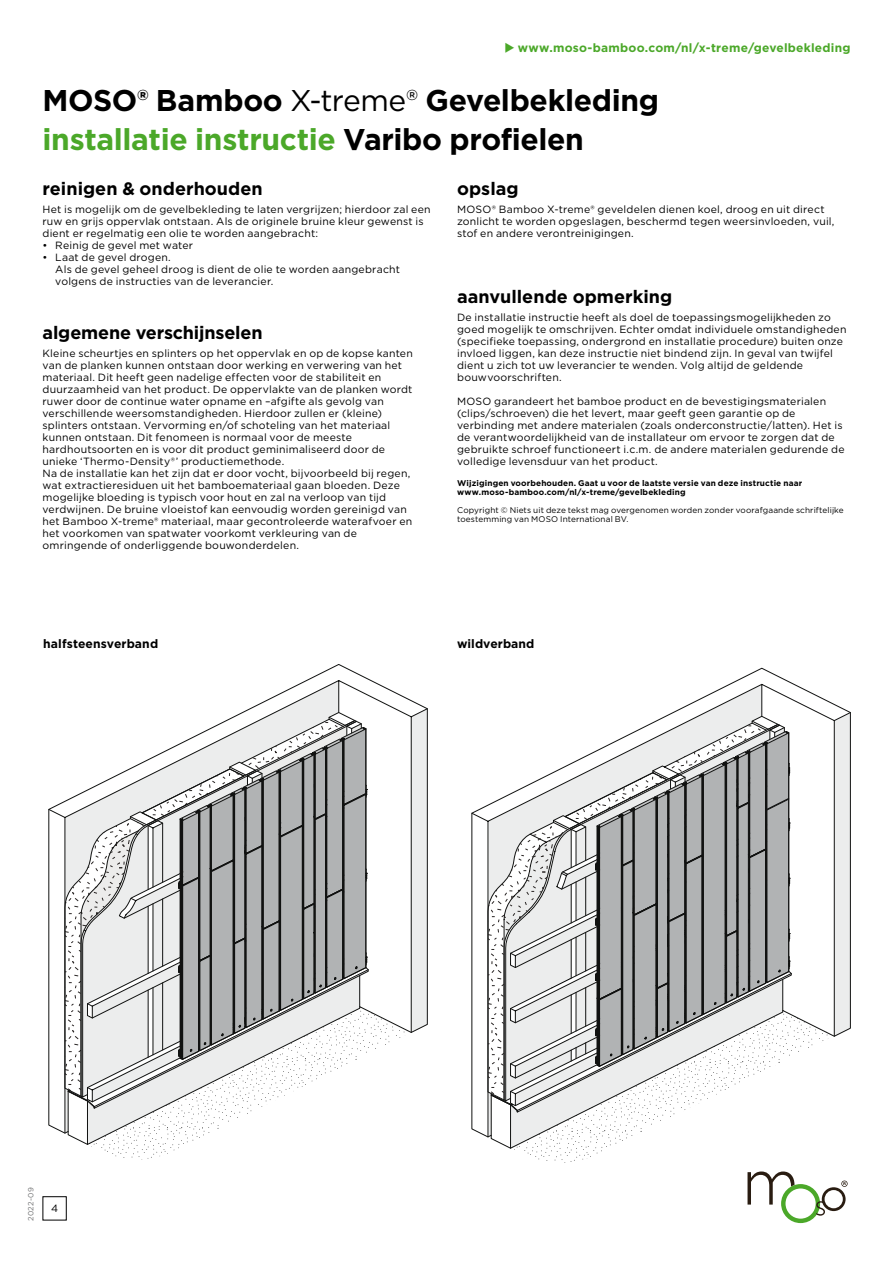
<style>
.page{position:relative;width:893px;height:1263px;background:#fff}
.page>*{position:absolute;margin:0;border:0;box-sizing:border-box;transform-origin:0 0}
.t1{font:700 30px/39px "Gotham";letter-spacing:-.01em;color:#000}
.t2{font:700 18px "Gotham";color:#000}
.t3{font:700 12.15px "Gotham";letter-spacing:.005em;color:#000}
.t4{font:700 12px "Gotham";letter-spacing:.02em;color:#4ba829}
.t5{font:10.5px/12px "Gotham";letter-spacing:.02em;color:#000}
.t6{font:700 8.25px/9px "Gotham";letter-spacing:.015em;color:#000}
.t7{font:8.25px/9px "Gotham";letter-spacing:.015em;color:#000}
.t8{font:7.5px "Gotham";letter-spacing:.03em;color:#707172}
.s1{font-weight:400}
.s2{color:#4ba829}
</style>
<div class="page">
<svg style="left:471px;top:667px;width:380px;height:470px"></svg>
<svg style="left:511px;top:1010px;width:323px;height:153px"></svg>
<svg style="left:487px;top:715px;width:305px;height:433px"></svg>
<svg style="left:48px;top:664px;width:380px;height:470px"></svg>
<svg style="left:91px;top:1007px;width:320px;height:153px"></svg>
<svg style="left:64px;top:712px;width:305px;height:433px"></svg>
<div style="left:43px;top:1196px;width:24px;height:24px;border:1px solid #000"></div>
<svg style="left:747px;top:1171px;width:101px;height:52px"></svg>
<p class="t4" style="left:504px;top:40px;width:348px">◆ www.moso-bamboo.com/nl/x-treme/gevelbekleding</p>
<h1 class="t1" style="left:43px;top:81px;width:618px">MOSO® Bamboo <span class="s1">X-treme®</span> Gevelbekleding <span class="s2">installatie instructie</span> Varibo profielen</h1>
<h2 class="t2" style="left:43px;top:177px;width:222px">reinigen &amp; onderhouden</h2>
<p class="t5" style="left:43px;top:203px;width:390px">Het is mogelijk om de gevelbekleding te laten vergrijzen; hierdoor zal een ruw en grijs oppervlak ontstaan. Als de originele bruine kleur gewenst is dient er regelmatig een olie te worden aangebracht:</p>
<p class="t5" style="left:43px;top:239px;width:152px">• Reinig de gevel met water</p>
<p class="t5" style="left:55px;top:251px;width:346px;text-indent:-13px">• Laat de gevel drogen.<br>Als de gevel geheel droog is dient de olie te worden aangebracht volgens de instructies van de leverancier.</p>
<h2 class="t2" style="left:43px;top:321px;width:222px">algemene verschijnselen</h2>
<p class="t5" style="left:43px;top:347px;width:372px">Kleine scheurtjes en splinters op het oppervlak en op de kopse kanten van de planken kunnen ontstaan door werking en verwering van het materiaal. Dit heeft geen nadelige effecten voor de stabiliteit en duurzaamheid van het product. De oppervlakte van de planken wordt ruwer door de continue water opname en –afgifte als gevolg van verschillende weersomstandigheden. Hierdoor zullen er (kleine) splinters ontstaan. Vervorming en/of schoteling van het materiaal kunnen ontstaan. Dit fenomeen is normaal voor de meeste hardhoutsoorten en is voor dit product geminimaliseerd door de unieke ‘Thermo-Density®’ productiemethode.<br>Na de installatie kan het zijn dat er door vocht, bijvoorbeeld bij regen, wat extractieresiduen uit het bamboemateriaal gaan bloeden. Deze mogelijke bloeding is typisch voor hout en zal na verloop van tijd verdwijnen. De bruine vloeistof kan eenvoudig worden gereinigd van het Bamboo X-treme® materiaal, maar gecontroleerde waterafvoer en het voorkomen van spatwater voorkomt verkleuring van de omringende of onderliggende bouwonderdelen.</p>
<h2 class="t2" style="left:457px;top:177px;width:63px">opslag</h2>
<p class="t5" style="left:457px;top:203px;width:379px">MOSO® Bamboo X-treme® geveldelen dienen koel, droog en uit direct zonlicht te worden opgeslagen, beschermd tegen weersinvloeden, vuil, stof en andere verontreinigingen.</p>
<h2 class="t2" style="left:457px;top:285px;width:217px">aanvullende opmerking</h2>
<p class="t5" style="left:457px;top:311px;width:391px">De installatie instructie heeft als doel de toepassingsmogelijkheden zo goed mogelijk te omschrijven. Echter omdat individuele omstandigheden (specifieke toepassing, ondergrond en installatie procedure) buiten onze invloed liggen, kan deze instructie niet bindend zijn. In geval van twijfel dient u zich tot uw leverancier te wenden. Volg altijd de geldende bouwvoorschriften.</p>
<p class="t5" style="left:457px;top:395px;width:389px">MOSO garandeert het bamboe product en de bevestigingsmaterialen (clips/schroeven) die het levert, maar geeft geen garantie op de verbinding met andere materialen (zoals onderconstructie/latten). Het is de verantwoordelijkheid van de installateur om ervoor te zorgen dat de gebruikte schroef functioneert i.c.m. de andere materialen gedurende de volledige levensduur van het product.</p>
<p class="t6" style="left:457px;top:479px;width:347px">Wijzigingen voorbehouden. Gaat u voor de laatste versie van deze instructie naar www.moso-bamboo.com/nl/x-treme/gevelbekleding</p>
<p class="t7" style="left:457px;top:505px;width:388px">Copyright © Niets uit deze tekst mag overgenomen worden zonder voorafgaande schriftelijke toestemming van MOSO International BV.</p>
<p class="t3" style="left:43px;top:635px;width:116px">halfsteensverband</p>
<p class="t3" style="left:457px;top:635px;width:79px">wildverband</p>
<p class="t8" style="left:26px;top:1221px;width:35px;rotate:-90deg">2022-09</p>
<p class="t5" style="left:51px;top:1202px;width:9px">4</p>
</div>
